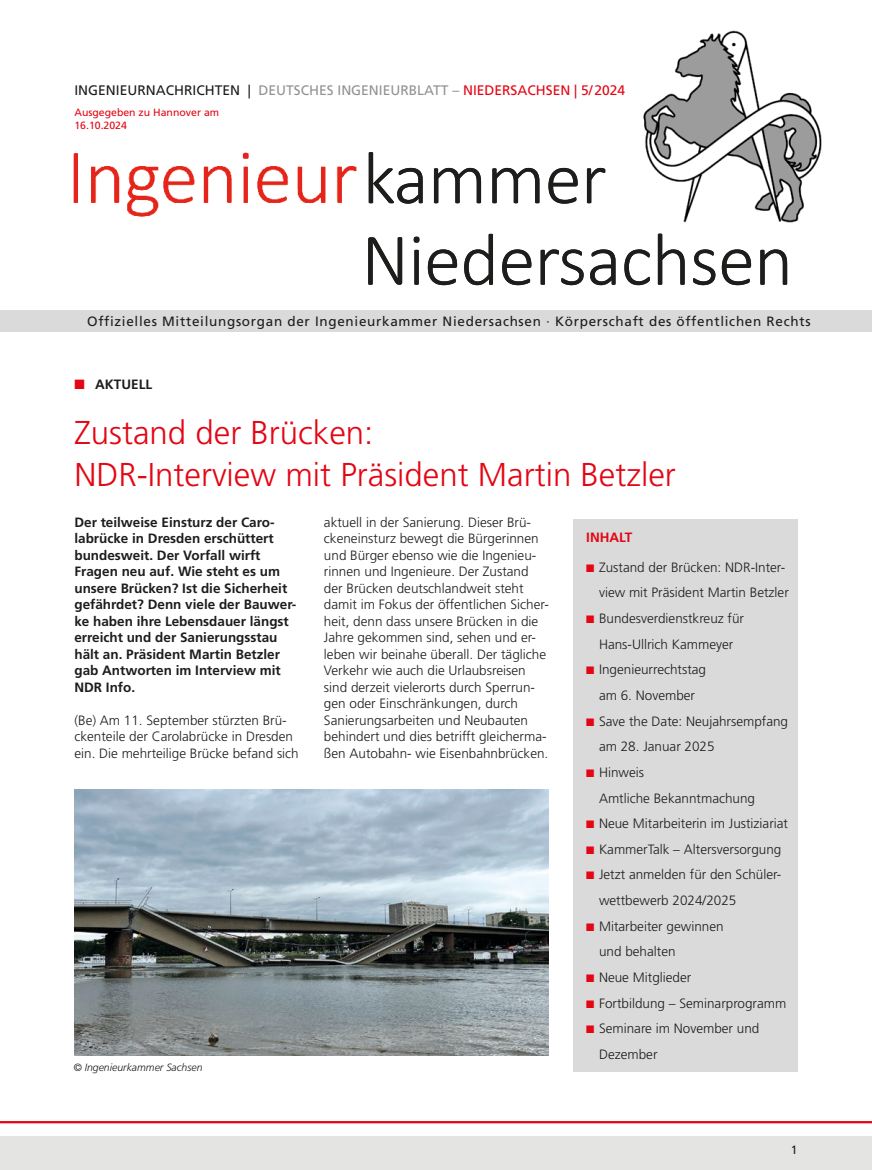
<style>
.page{position:relative;width:872px;height:1170px;background:#fff}
.page>*{position:absolute;margin:0;border:0;box-sizing:border-box;transform-origin:0 0}
.Headline{font:300 33px/42px "Frutiger LT Std";color:#e30614}
.t1{font:13.8px "Frutiger LT Std";color:#939292}
.Fließtext_Abstand{font:300 13.5px/16.5px "Frutiger LT Std";color:#1d1d1b}
.Fließtext_Abstand-2{font:700 13.5px/16.5px "Frutiger LT Std";color:#1d1d1b}
.t2{font:13.5px "Frutiger LT Std";letter-spacing:.05em;color:#1d1d1b}
.Inhalt_Überschrift{font:700 13.5px "Frutiger LT Std";color:#e30614}
.t3{font:12px "Frutiger LT Std";color:#1d1d1b}
.t4{font:10.5px "Frutiger LT Std";color:#e30614}
.QUELLE-CREDITS{font:italic 300 10.5px "Frutiger LT Std";color:#1d1d1b}
.s1{color:#1d1d1b}
.s2{color:#e30614}
</style>
<div class="page">
<div style="left:0;top:1135px;width:872px;height:34px;background:#e4e4e3"></div>
<hr style="left:0;top:1120px;width:872px;height:3px;background:#e30614">
<div style="left:0;top:310px;width:872px;height:22px;background:#dadada"></div>
<img style="left:73px;top:152px;width:284px;height:65px">
<svg style="left:369px;top:152px;width:54px;height:52px"></svg>
<svg style="left:434px;top:168px;width:47px;height:35px"></svg>
<svg style="left:492px;top:168px;width:47px;height:35px"></svg>
<svg style="left:548px;top:168px;width:29px;height:36px"></svg>
<svg style="left:587px;top:168px;width:18px;height:35px"></svg>
<svg style="left:368px;top:237px;width:34px;height:48px"></svg>
<svg style="left:414px;top:237px;width:5px;height:48px"></svg>
<svg style="left:428px;top:249px;width:29px;height:36px"></svg>
<svg style="left:464px;top:234px;width:29px;height:51px"></svg>
<svg style="left:502px;top:249px;width:29px;height:36px"></svg>
<svg style="left:540px;top:249px;width:43px;height:36px"></svg>
<svg style="left:590px;top:249px;width:25px;height:36px"></svg>
<svg style="left:624px;top:249px;width:26px;height:36px"></svg>
<svg style="left:658px;top:234px;width:26px;height:51px"></svg>
<svg style="left:693px;top:249px;width:22px;height:36px"></svg>
<svg style="left:722px;top:249px;width:29px;height:36px"></svg>
<svg style="left:760px;top:249px;width:27px;height:36px"></svg>
<img style="left:643px;top:30px;width:179px;height:193px">
<div style="left:573px;top:519px;width:224px;height:552px;background:#dadada"></div>
<img style="left:74px;top:789px;width:474px;height:266px">
<p class="t1" style="left:74px;top:82px;width:552px"><span class="s1">INGENIEURNACHRICHTEN |</span> DEUTSCHES INGENIEURBLATT – <span class="s2">NIEDERSACHSEN | 5/2024</span></p>
<p class="t4" style="left:74px;top:106px;width:146px">Ausgegeben zu Hannover am</p>
<p class="t4" style="left:74px;top:119px;width:54px">16.10.2024</p>
<p class="t2" style="left:87px;top:313px;width:725px">Offizielles Mitteilungsorgan der Ingenieurkammer Niedersachsen · Körperschaft des öffentlichen Rechts</p>
<p class="Fließtext_Abstand-2" style="left:74px;top:376px;width:79px"><span class="s2">■</span> AKTUELL</p>
<p class="Headline" style="left:74px;top:412px;width:603px">Zustand der Brücken:<br>NDR-Interview mit Präsident Martin Betzler</p>
<p class="Fließtext_Abstand-2" style="left:74px;top:514px;width:223px">Der teilweise Einsturz der Caro&shy;labrücke in Dresden erschüttert bundesweit. Der Vorfall wirft<br>Fragen neu auf. Wie steht es um unsere Brücken? Ist die Sicherheit gefährdet? Denn viele der Bauwer&shy;ke haben ihre Lebensdauer längst erreicht und der Sanierungsstau hält an. Präsident Martin Betzler gab Antworten im Interview mit<br>NDR Info.</p>
<p class="Fließtext_Abstand" style="left:74px;top:712px;width:226px">(Be) Am 11. September stürzten Brü&shy;ckenteile der Carolabrücke in Dresden ein. Die mehrteilige Brücke befand sich</p>
<p class="Fließtext_Abstand" style="left:324px;top:514px;width:226px">aktuell in der Sanierung. Dieser Brü&shy;ckeneinsturz bewegt die Bürgerinnen und Bürger ebenso wie die Ingenieu&shy;rinnen und Ingenieure. Der Zustand der Brücken deutschlandweit steht damit im Fokus der öffentlichen Sicher&shy;heit, denn dass unsere Brücken in die Jahre gekommen sind, sehen und er&shy;leben wir beinahe überall. Der tägliche Verkehr wie auch die Urlaubsreisen sind derzeit vielerorts durch Sperrun&shy;gen oder Einschränkungen, durch Sanierungsarbeiten und Neubauten behindert und dies betrifft gleicherma&shy;ßen Autobahn- wie Eisenbahnbrücken.</p>
<p class="Inhalt_Überschrift" style="left:586px;top:529px;width:48px">INHALT</p>
<p class="Fließtext_Abstand" style="left:586px;top:554px;width:204px;line-height:25.7px;text-align:right"><span class="s2">■</span> Zustand der Brücken: NDR-Inter&shy;view mit Präsident Martin Betzler</p>
<p class="Fließtext_Abstand" style="left:586px;top:605px;width:159px;line-height:25.7px;text-align:center"><span class="s2">■</span> Bundesverdienstkreuz für<br>Hans-Ullrich Kammeyer</p>
<p class="Fließtext_Abstand" style="left:586px;top:657px;width:121px;line-height:25.7px;text-align:center"><span class="s2">■</span> Ingenieurrechtstag am 6. November</p>
<p class="Fließtext_Abstand" style="left:599px;top:708px;width:191px;line-height:25.7px;text-indent:-13px"><span class="s2">■</span> Save the Date: Neujahrsempfang am 28. Januar 2025</p>
<p class="Fließtext_Abstand" style="left:599px;top:759px;width:158px;line-height:25.7px;text-indent:-13px"><span class="s2">■</span> Hinweis<br>Amtliche Bekanntmachung</p>
<p class="Fließtext_Abstand" style="left:586px;top:815px;width:203px"><span class="s2">■</span> Neue Mitarbeiterin im Justiziariat</p>
<p class="Fließtext_Abstand" style="left:586px;top:841px;width:197px"><span class="s2">■</span> KammerTalk – Altersversorgung</p>
<p class="Fließtext_Abstand" style="left:599px;top:862px;width:184px;line-height:25.7px;text-indent:-13px"><span class="s2">■</span> Jetzt anmelden für den Schüler&shy;wettbewerb 2024/2025</p>
<p class="Fließtext_Abstand" style="left:599px;top:913px;width:126px;line-height:25.7px;text-indent:-13px"><span class="s2">■</span> Mitarbeiter gewinnen und behalten</p>
<p class="Fließtext_Abstand" style="left:586px;top:969px;width:107px"><span class="s2">■</span> Neue Mitglieder</p>
<p class="Fließtext_Abstand" style="left:586px;top:994px;width:202px"><span class="s2">■</span> Fortbildung – Seminarprogramm</p>
<p class="Fließtext_Abstand" style="left:599px;top:1015px;width:162px;line-height:25.7px;text-indent:-13px"><span class="s2">■</span> Seminare im November und<br>Dezember</p>
<p class="QUELLE-CREDITS" style="left:73px;top:1061px;width:131px">© Ingenieurkammer Sachsen</p>
<p class="t3" style="left:791px;top:1142px;width:8px">1</p>
</div>
